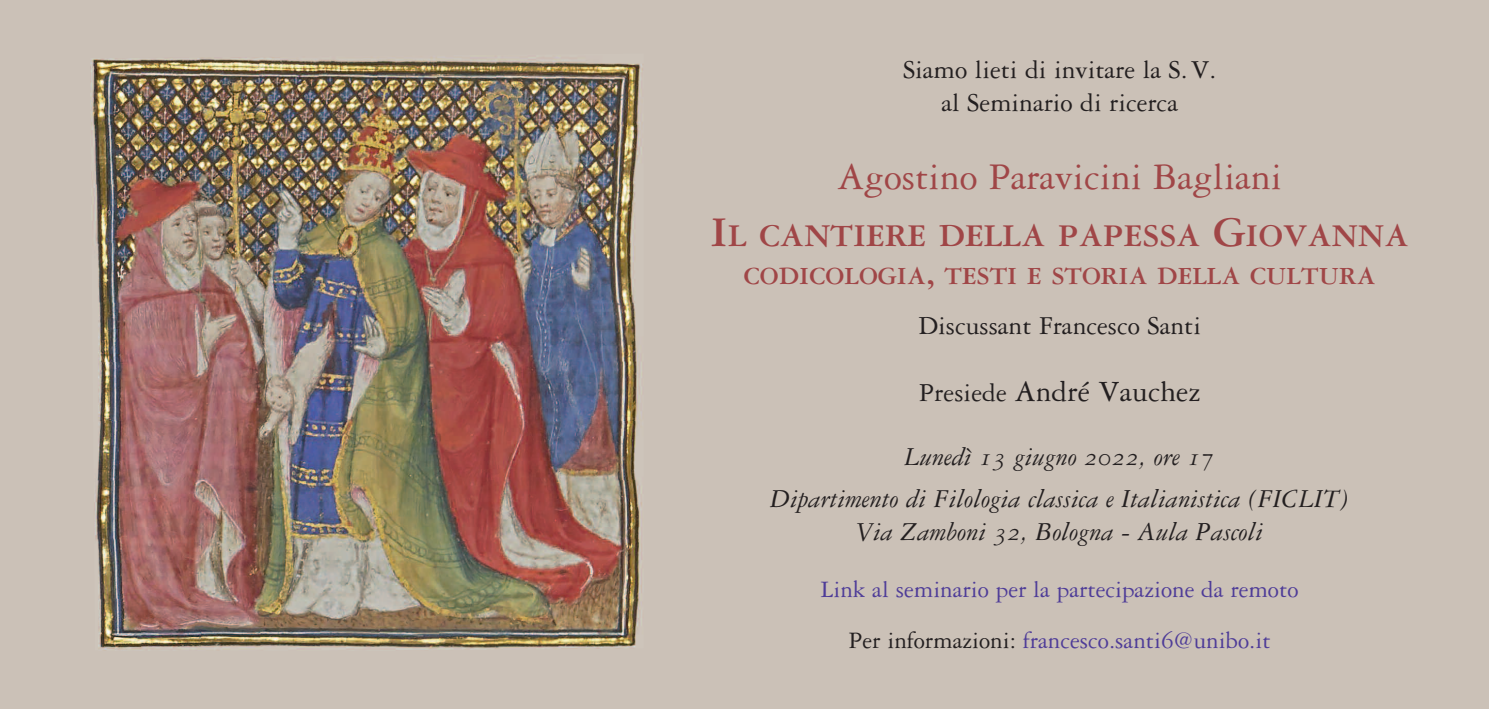
<style>
.page{position:relative;width:1489px;height:709px;background:#fff}
.page>*{position:absolute;margin:0;border:0;box-sizing:border-box;transform-origin:0 0}
.t1{font:40px "Garamond 3 exp";color:#a04647}
.t2{font:700 33.75px "Garamond 3 exp";color:#a04647}
.t3{font:31.25px "Garamond 3 exp";letter-spacing:.005em;color:#231f20}
.t4{font:italic 27.5px/42.5px "Garamond 3 exp";color:#231f20;text-align:center}
.t5{font:27.5px/33px "Garamond 3 exp";color:#231f20;text-align:center}
.t6{font:700 26.25px "Garamond 3 exp";color:#a04647}
.t7{font:25px "Garamond 3 exp";color:#4e3c98}
.t8{font:25px "Garamond Three";color:#4e3c98}
.s1{font-size:45px}
.s2{font-size:35px}
.s3{font-size:27.5px}
.s4{font-family:"Garamond 3 exp";color:#231f20}
</style>
<div class="page">
<div style="left:0;top:0;width:1488px;height:709px;background:#cbc1b7"></div>
<img style="left:90px;top:57px;width:553px;height:593px">
<p class="t5" style="left:903px;top:55px;width:315px">Siamo lieti di invitare la S.V. al Seminario di ricerca</p>
<h1 class="t1" style="left:837px;top:162px;width:446px">Agostino Paravicini Bagliani</h1>
<p class="t2" style="left:710px;top:225px;width:699px"><span class="s1">I</span>L CANTIERE DELLA PAPESSA <span class="s1">G</span>IOVANNA</p>
<p class="t6" style="left:743px;top:267px;width:633px">CODICOLOGIA<span class="s2">,</span> TESTI E STORIA DELLA CULTURA</p>
<p class="t5" style="left:918px;top:311px;width:284px">Discussant Francesco Santi</p>
<p class="t3" style="left:918px;top:380px;width:283px"><span class="s3">Presiede</span> André Vauchez</p>
<p class="t4" style="left:770px;top:438px;width:580px">Lunedì 13 giugno 2022, ore 17<br>Dipartimento di Filologia classica e Italianistica (FICLIT)</p>
<p class="t4" style="left:856px;top:513px;width:408px">Via Zamboni 32, Bologna - Aula Pascoli</p>
<p class="t7" style="left:820px;top:581px;width:479px">Link al seminario per la partecipazione da remoto</p>
<p class="t8" style="left:848px;top:631px;width:423px"><span class="s4">Per informazioni:</span> francesco.santi6@unibo.it</p>
</div>
